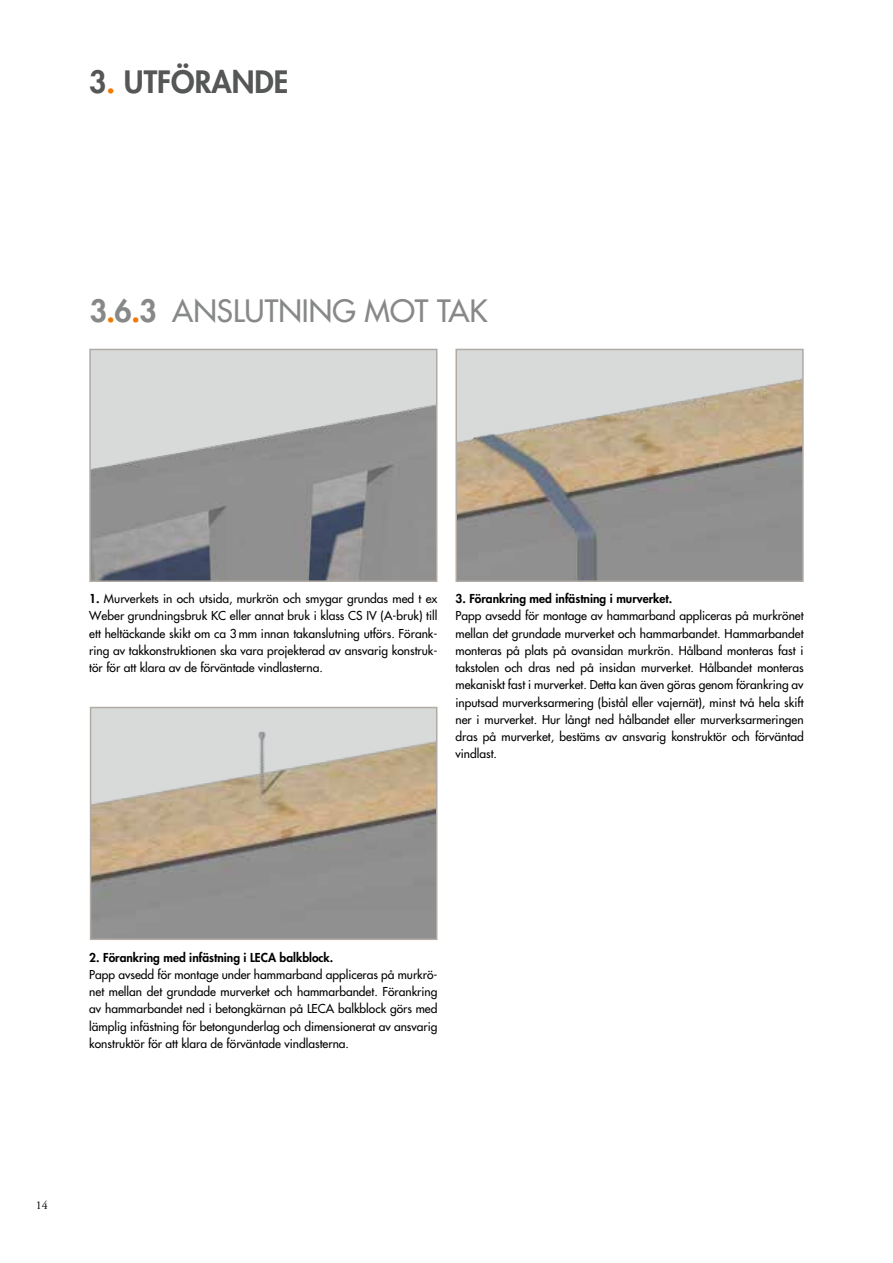
<style>
.page{position:relative;width:893px;height:1263px;background:#fff}
.page>*{position:absolute;margin:0;border:0;box-sizing:border-box;transform-origin:0 0}
.t1{font:500 30px "Futura Std";color:#878988}
.t2{font:800 30px "Futura Std";color:#555756}
.t3{font:500 12px/17.2px "Futura Std";color:#000;text-align:justify}
.t4{font:800 12px "Futura Std";color:#000}
.t5{font:12px "Adobe Garamond Pro";color:#000}
.s1{color:#f17900}
.s2{font-weight:800}
.s3{font-weight:800;color:#f17900}
</style>
<div class="page">
<img style="left:93px;top:710px;width:341px;height:227px">
<div style="left:90px;top:707px;width:347px;height:233px;border:2px solid #b1aaa5"></div>
<img style="left:92px;top:352px;width:342px;height:227px">
<div style="left:89px;top:349px;width:348px;height:233px;border:2px solid #b1aaa5"></div>
<img style="left:458px;top:352px;width:343px;height:227px">
<div style="left:455px;top:349px;width:349px;height:233px;border:2px solid #b1aaa5"></div>
<h1 class="t2" style="left:89px;top:63px;width:201px">3<span class="s1">.</span> UTFÖRANDE</h1>
<h1 class="t1" style="left:90px;top:293px;width:399px"><span class="s2">3</span><span class="s3">.</span><span class="s2">6</span><span class="s3">.</span><span class="s2">3</span> ANSLUTNING MOT TAK</h1>
<p class="t3" style="left:89px;top:590px;width:350px"><span class="s2">1.</span> Murverkets in och utsida, murkrön och smygar grundas med t ex Weber grundningsbruk KC eller annat bruk i klass CS IV (A-bruk) till ett heltäckande skikt om ca 3 mm innan takanslutning utförs. Förank&shy;ring av takkonstruktionen ska vara projekterad av ansvarig konstruk&shy;tör för att klara av de förväntade vindlasterna.</p>
<p class="t4" style="left:455px;top:591px;width:218px">3. Förankring med infästning i murverket.</p>
<p class="t3" style="left:455px;top:607px;width:350px">Papp avsedd för montage av hammarband appliceras på murkrönet mellan det grundade murverket och hammarbandet. Hammarbandet monteras på plats på ovansidan murkrön. Hålband monteras fast i takstolen och dras ned på insidan murverket. Hålbandet monteras mekaniskt fast i murverket. Detta kan även göras genom förankring av inputsad murverksarmering (bistål eller vajernät), minst två hela skift ner i murverket. Hur långt ned hålbandet eller murverksarmeringen dras på murverket, bestäms av ansvarig konstruktör och förväntad vindlast.</p>
<p class="t4" style="left:89px;top:949px;width:246px">2. Förankring med infästning i LECA balkblock.</p>
<p class="t3" style="left:89px;top:966px;width:350px">Papp avsedd för montage under hammarband appliceras på murkrö&shy;net mellan det grundade murverket och hammarbandet. Förankring av hammarbandet ned i betongkärnan på LECA balkblock görs med lämplig infästning för betongunderlag och dimensionerat av ansvarig konstruktör för att klara de förväntade vindlasterna.</p>
<p class="t5" style="left:36px;top:1197px;width:13px">14</p>
</div>
